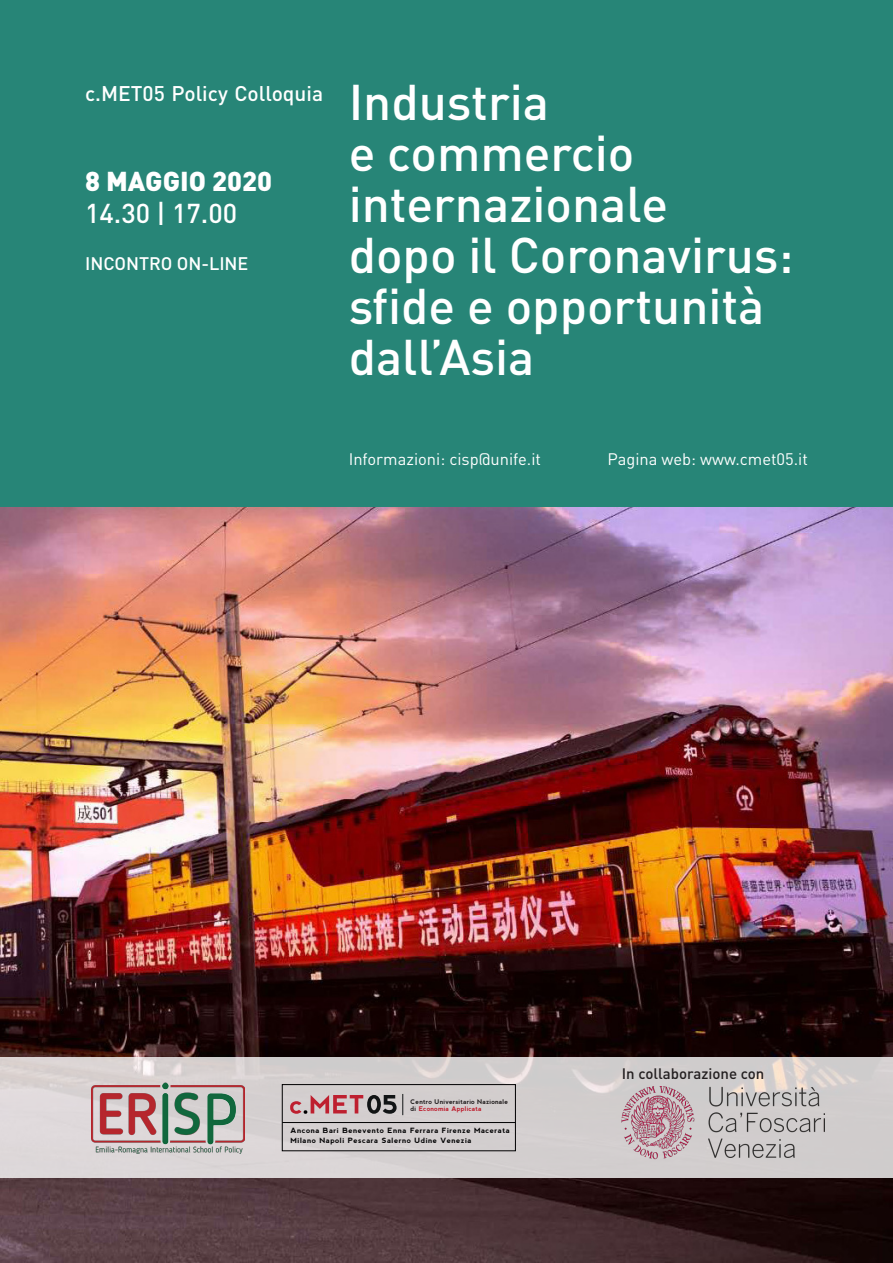
<style>
.page{position:relative;width:893px;height:1263px;background:#fff}
.page>*{position:absolute;margin:0;border:0;box-sizing:border-box;transform-origin:0 0}
.t1{font:500 49.5px/51px "DIN Pro";color:#fff}
.t2{font:900 27px "DIN Pro";color:#fff}
.t3{font:500 27px "DIN Pro";color:#fff}
.t4{font:500 21px "DIN Pro";color:#fff}
.t5{font:500 18px "DIN Pro";color:#fff}
.t6{font:16.5px "DIN Pro";color:#fff}
.t7{font:500 15px "DIN Pro";color:#231f20}
.t8{font:700 7.2px/9.6px "nevis";letter-spacing:.065em;color:#000001}
.t9{font:700 6.45px/7.6px "nevis";letter-spacing:.025em;color:#231f20}
.s1{color:#be1f2f}
</style>
<div class="page">
<img style="left:0;top:506px;width:893px;height:757px">
<div style="left:0;top:0;width:893px;height:506px;background:#278577"></div>
<svg style="left:0;top:1057px;width:893px;height:121px;background:#d5cfcf"></svg>
<img style="left:92px;top:1082px;width:152px;height:71px">
<div style="left:282px;top:1084px;width:233px;height:67px;border:1px solid #000001"></div>
<hr style="left:282px;top:1122px;width:233px;height:1px;background:#000001">
<svg style="left:290px;top:1094px;width:113px;height:21px;background:#b48e92"></svg>
<img style="left:622px;top:1087px;width:120px;height:73px">
<img style="left:708px;top:1086px;width:117px;height:71px">
<p class="t4" style="left:85px;top:76px;width:240px">c.MET05 Policy Colloquia</p>
<p class="t2" style="left:85px;top:158px;width:189px">8 MAGGIO 2020</p>
<p class="t3" style="left:85px;top:192px;width:154px">14.30 | 17.00</p>
<p class="t5" style="left:85px;top:249px;width:165px">INCONTRO ON-LINE</p>
<p class="t1" style="left:349px;top:72px;width:202px">Industria</p>
<p class="t1" style="left:349px;top:123px;width:321px">e commercio internazionale</p>
<p class="t1" style="left:349px;top:225px;width:446px">dopo il Coronavirus: sfide e opportunità dall’Asia</p>
<p class="t6" style="left:349px;top:446px;width:194px">Informazioni: cisp@unife.it</p>
<p class="t6" style="left:607px;top:446px;width:202px">Pagina web: www.cmet05.it</p>
<p class="t9" style="left:411px;top:1097px;width:99px">Centro Universitario Nazionale di <span class="s1">Economia Applicata</span></p>
<p class="t7" style="left:622px;top:1061px;width:144px">In collaborazione con</p>
<p class="t8" style="left:291px;top:1126px;width:221px">Ancona Bari Benevento Enna Ferrara Firenze Macerata<br>Milano Napoli Pescara Salerno Udine Venezia</p>
</div>
